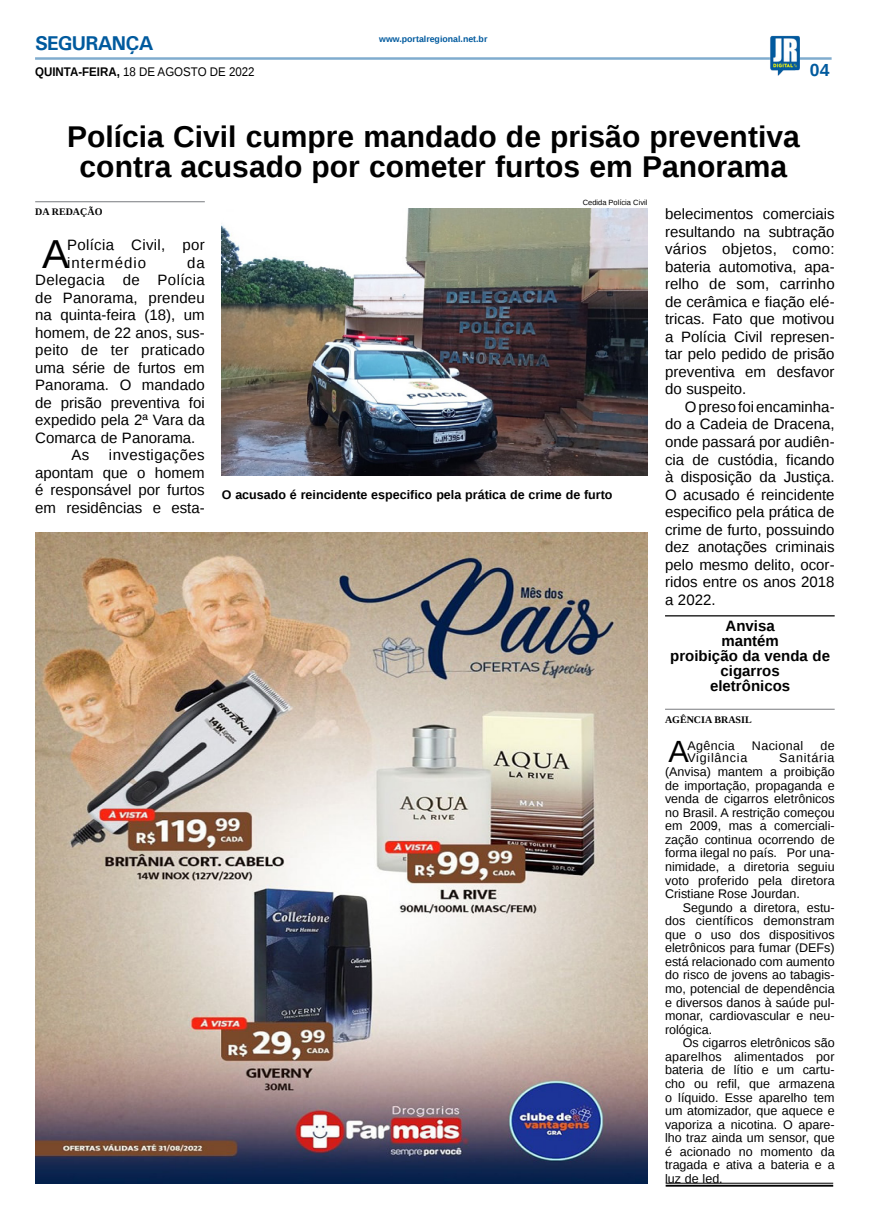
<style>
.page{position:relative;width:869px;height:1223px;background:#fff}
.page>*{position:absolute;margin:0;border:0;box-sizing:border-box;transform-origin:0 0}
.MATÉRIA{font:40.38px "Liberation Sans";color:#000}
.MATÉRIA-2{font:30.62px "Liberation Sans";color:#000}
.TÍTULO{font:700 30px/30px "Liberation Sans";color:#000;text-align:center}
.TITULO_PG{font:700 20px "Univers";letter-spacing:-.04em;color:#005a9e}
.TÍTULO-2{font:700 17.5px "Liberation Sans";color:#005a9e}
.MATÉRIA-3{font:15px/17.5px "Liberation Sans";color:#000;text-align:justify}
.TÍTULO-3{font:700 15px "Liberation Sans";color:#000}
.MATÉRIA-4{font:15px/17.5px "Liberation Sans";letter-spacing:.025em;color:#000}
.MATÉRIA-5{font:12.5px/13.5px "Liberation Sans";color:#000;text-align:justify}
.LEGENDA{font:700 12.5px "Liberation Sans";color:#000}
.DATA_PG{font:12.5px "Liberation Sans";color:#000;scale:.92 1}
.MATÉRIA-6{font:12.5px "Liberation Sans";letter-spacing:.03em;color:#000}
.MATÉRIA-7{font:12.5px "Liberation Sans";letter-spacing:.06em;color:#000}
.CRÉDITO_NOME{font:700 10px "Liberation Serif";color:#000}
.DATA_PG-2{font:700 8.75px "Liberation Sans";color:#005a9e}
.CRÉDITO_FOTO{font:7.5px "Liberation Sans";color:#000}
.s1{font-weight:700}
</style>
<div class="page">
<hr style="left:35px;top:57px;width:796px;height:3px;background:#005a9e">
<img style="left:769px;top:36px;width:30px;height:40px">
<img style="left:35px;top:533px;width:612px;height:650px">
<hr style="left:665px;top:1182px;width:167px;height:1px;background:#000">
<hr style="left:665px;top:1184px;width:167px;height:2px;background:#000">
<img style="left:221px;top:208px;width:426px;height:267px">
<hr style="left:35px;top:201px;width:170px;height:1px;background:#939598">
<hr style="left:664px;top:615px;width:170px;height:1px;background:#000">
<hr style="left:664px;top:708px;width:170px;height:2px;background:#939598">
<p class="TITULO_PG" style="left:35px;top:31px;width:120px">SEGURANÇA</p>
<p class="DATA_PG" style="left:35px;top:65px;width:240px"><span class="s1">QUINTA-FEIRA,</span> 18 DE AGOSTO DE 2022</p>
<p class="DATA_PG-2" style="left:379px;top:33px;width:110px">www.portalregional.net.br</p>
<p class="TÍTULO-2" style="left:809px;top:58px;width:21px">04</p>
<p class="TÍTULO" style="left:67px;top:121px;width:733px">Polícia Civil cumpre mandado de prisão preventiva contra acusado por cometer furtos em Panorama</p>
<p class="CRÉDITO_NOME" style="left:35px;top:205px;width:69px">DA REDAÇÃO</p>
<p class="MATÉRIA" style="left:42px;top:231px;width:28px">A</p>
<p class="MATÉRIA-4" style="left:67px;top:237px;width:139px">Polícia Civil, por intermédio</p>
<p class="CRÉDITO_FOTO" style="left:582px;top:198px;width:66px">Cedida Polícia Civil</p>
<p class="MATÉRIA-3" style="left:664px;top:206px;width:171px">belecimentos comerciais resultando na subtração vários objetos, como: bateria automotiva, apa&shy;relho de som, carrinho de cerâmica e fiação elé&shy;tricas. Fato que motivou a Polícia Civil represen&shy;tar pelo pedido de prisão preventiva em desfavor do suspeito.</p>
<p class="MATÉRIA-3" style="left:664px;top:398px;width:171px;text-indent:20px">O preso foi encaminha&shy;do a Cadeia de Dracena, onde passará por audiên&shy;cia de custódia, ficando à disposição da Justiça.<br>O acusado é reincidente especifico pela prática de crime de furto, possuindo dez anotações criminais pelo mesmo delito, ocor&shy;ridos entre os anos 2018 a 2022.</p>
<p class="MATÉRIA-3" style="left:35px;top:254px;width:171px;text-indent:152px">da Delegacia de Polícia de Panorama, prendeu na quinta-feira (18), um homem, de 22 anos, sus&shy;peito de ter praticado uma série de furtos em Panorama. O mandado de prisão preventiva foi expedido pela 2ª Vara da Comarca de Panorama.</p>
<p class="MATÉRIA-3" style="left:71px;top:447px;width:19px">As</p>
<p class="MATÉRIA-3" style="left:35px;top:447px;width:171px;text-indent:74px">investigações apontam que o homem é responsável por furtos em residências e esta-</p>
<p class="LEGENDA" style="left:222px;top:486px;width:392px">O acusado é reincidente especifico pela prática de crime de furto</p>
<p class="TÍTULO-3" style="left:725px;top:615px;width:51px">Anvisa</p>
<p class="TÍTULO-3" style="left:721px;top:630px;width:59px">mantém</p>
<p class="TÍTULO-3" style="left:670px;top:645px;width:161px">proibição da venda de</p>
<p class="TÍTULO-3" style="left:720px;top:660px;width:61px">cigarros</p>
<p class="TÍTULO-3" style="left:709px;top:675px;width:82px">eletrônicos</p>
<p class="CRÉDITO_NOME" style="left:664px;top:712px;width:88px">AGÊNCIA BRASIL</p>
<p class="MATÉRIA-2" style="left:668px;top:734px;width:22px">A</p>
<p class="MATÉRIA-6" style="left:687px;top:738px;width:49px">Agência</p>
<p class="MATÉRIA-6" style="left:751px;top:738px;width:53px">Nacional</p>
<p class="MATÉRIA-5" style="left:820px;top:739px;width:16px">de</p>
<p class="MATÉRIA-5" style="left:664px;top:752px;width:171px;text-indent:114px">Sanitária (Anvisa) mantem a proibição de importação, propaganda e venda de cigarros eletrônicos no Brasil. A restrição começou em 2009, mas a comerciali&shy;zação continua ocorrendo de forma ilegal no país. Por una&shy;nimidade, a diretoria seguiu voto proferido pela diretora Cristiane Rose Jourdan.</p>
<p class="MATÉRIA-5" style="left:664px;top:901px;width:171px;text-indent:18px">Segundo a diretora, estu&shy;dos científicos demonstram que o uso dos dispositivos eletrônicos para fumar (DEFs) está relacionado com aumento do risco de jovens ao tabagis&shy;mo, potencial de dependência e diversos danos à saúde pul&shy;monar, cardiovascular e neu&shy;rológica.</p>
<p class="MATÉRIA-5" style="left:664px;top:1036px;width:171px;text-indent:18px">Os cigarros eletrônicos são aparelhos alimentados por bateria de lítio e um cartu&shy;cho ou refil, que armazena o líquido. Esse aparelho tem um atomizador, que aquece e vaporiza a nicotina. O apare&shy;lho traz ainda um sensor, que é acionado no momento da tragada e ativa a bateria e a luz de led.</p>
<p class="MATÉRIA-7" style="left:687px;top:751px;width:62px">Vigilância</p>
</div>
